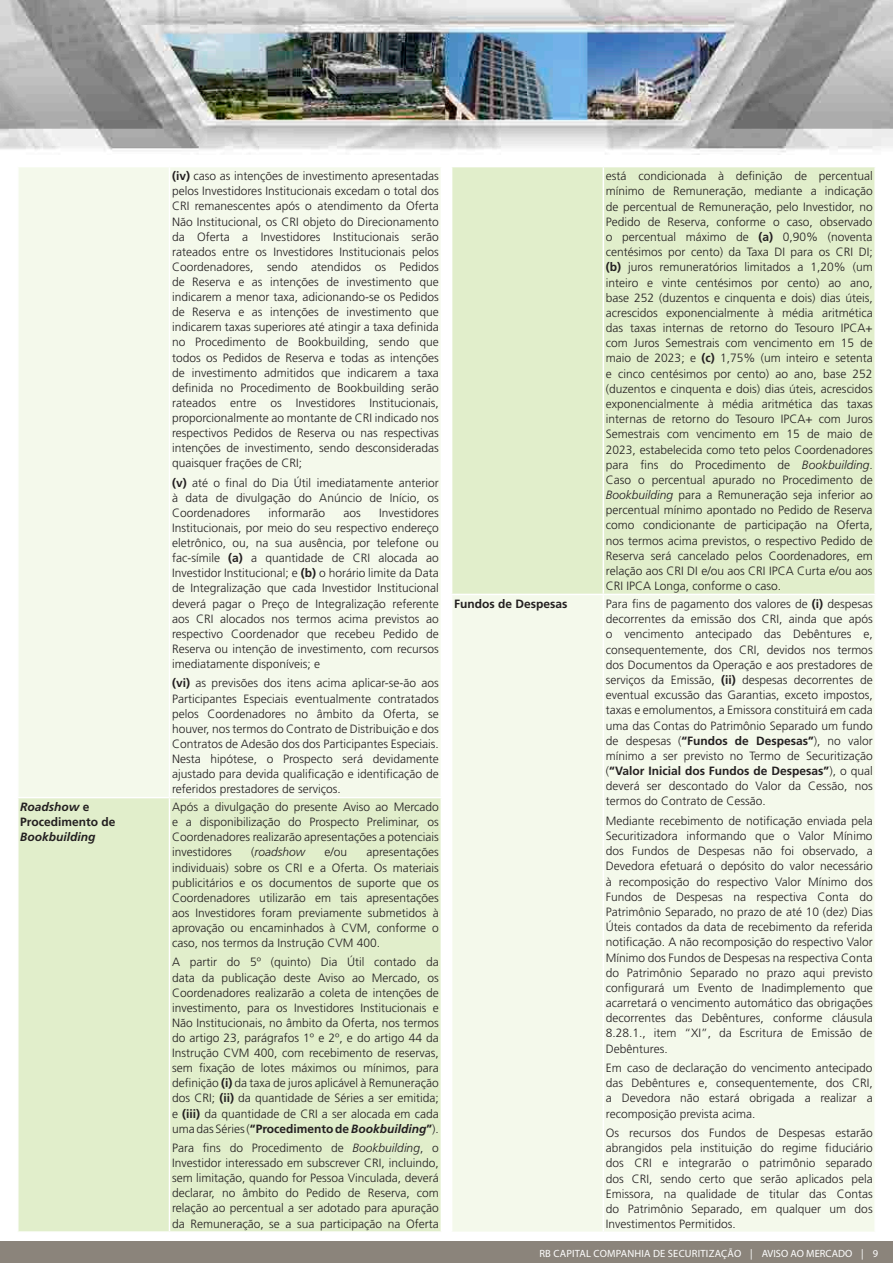
<style>
.page{position:relative;width:893px;height:1263px;background:#fff}
.page>*{position:absolute;margin:0;border:0;box-sizing:border-box;transform-origin:0 0}
.t1{font:300 12px/15.1px "Frutiger";color:#231f20;text-align:justify}
.t2{font:700 12px/15.1px "Frutiger";color:#231f20}
.t3{font:italic 700 12px "Frutiger";color:#231f20}
.t4{font:italic 300 12px "Frutiger";color:#231f20}
.t5{font:10.5px "Myriad Pro";letter-spacing:.02em;color:#fff}
.s1{font-style:italic}
.s2{font-weight:700}
.s3{font-style:normal}
.s4{font-weight:700;font-style:italic}
</style>
<div class="page">
<img style="left:0;top:0;width:893px;height:155px">
<div style="left:19px;top:167px;width:422px;height:630px;background:#f4f9eb"></div>
<div style="left:19px;top:798px;width:422px;height:433px;background:#e1eecb"></div>
<hr style="left:169px;top:167px;width:1px;height:630px;background:#fff">
<hr style="left:169px;top:798px;width:1px;height:433px;background:#fff">
<div style="left:452px;top:167px;width:422px;height:427px;background:#e1eecb"></div>
<div style="left:452px;top:595px;width:422px;height:636px;background:#f4f9eb"></div>
<hr style="left:603px;top:167px;width:1px;height:427px;background:#fff">
<hr style="left:603px;top:595px;width:1px;height:636px;background:#fff">
<div style="left:0;top:1241px;width:893px;height:22px;background:#8b847b"></div>
<p class="t2" style="left:20px;top:799px;width:97px"><span class="s1">Roadshow</span> e<br>Procedimento de</p>
<p class="t3" style="left:20px;top:830px;width:77px">Bookbuilding</p>
<p class="t1" style="left:172px;top:168px;width:268px"><span class="s2">(iv)</span> caso as intenções de investimento apresentadas pelos Investidores Institucionais excedam o total dos CRI remanescentes após o atendimento da Oferta Não Institucional, os CRI objeto do Direcionamento da Oferta a Investidores Institucionais serão rateados entre os Investidores Institucionais pelos Coordenadores, sendo atendidos os Pedidos de Reserva e as intenções de investimento que indicarem a menor taxa, adicionando-se os Pedidos de Reserva e as intenções de investimento que indicarem taxas superiores até atingir a taxa definida no Procedimento de Bookbuilding, sendo que todos os Pedidos de Reserva e todas as intenções de investimento admitidos que indicarem a taxa definida no Procedimento de Bookbuilding serão rateados entre os Investidores Institucionais, proporcionalmente ao montante de CRI indicado nos respectivos Pedidos de Reserva ou nas respectivas intenções de investimento, sendo desconsideradas quaisquer frações de CRI;</p>
<p class="t1" style="left:172px;top:475px;width:268px"><span class="s2">(v)</span> até o final do Dia Útil imediatamente anterior à data de divulgação do Anúncio de Início, os Coordenadores</p>
<p class="t1" style="left:269px;top:505px;width:58px">informarão</p>
<p class="t1" style="left:343px;top:505px;width:19px">aos</p>
<p class="t1" style="left:172px;top:505px;width:268px;text-indent:207px">Investidores Institucionais, por meio do seu respectivo endereço eletrônico, ou, na sua ausência, por telefone ou fac-símile <span class="s2">(a)</span> a quantidade de CRI alocada ao Investidor Institucional; e <span class="s2">(b)</span> o horário limite da Data de Integralização que cada Investidor Institucional deverá pagar o Preço de Integralização referente aos CRI alocados nos termos acima previstos ao respectivo Coordenador que recebeu Pedido de Reserva ou intenção de investimento, com recursos imediatamente disponíveis; e</p>
<p class="t1" style="left:172px;top:676px;width:268px"><span class="s2">(vi)</span> as previsões dos itens acima aplicar-se-ão aos Participantes Especiais eventualmente contratados pelos Coordenadores no âmbito da Oferta, se houver, nos termos do Contrato de Distribuição e dos Contratos de Adesão dos dos Participantes Especiais.<br>Nesta hipótese, o Prospecto será devidamente ajustado para devida qualificação e identificação de referidos prestadores de serviços.</p>
<p class="t1" style="left:172px;top:799px;width:268px">Após a divulgação do presente Aviso ao Mercado e a disponibilização do Prospecto Preliminar, os Coordenadores realizarão apresentações a potenciais investidores</p>
<p class="t4" style="left:251px;top:845px;width:56px"><span class="s3">(</span>roadshow</p>
<p class="t1" style="left:324px;top:845px;width:24px">e/ou</p>
<p class="t1" style="left:172px;top:845px;width:268px;text-indent:194px">apresentações individuais) sobre os CRI e a Oferta. Os materiais publicitários e os documentos de suporte que os Coordenadores utilizarão em tais apresentações aos Investidores foram previamente submetidos à aprovação ou encaminhados à CVM, conforme o caso, nos termos da Instrução CVM 400.</p>
<p class="t1" style="left:172px;top:955px;width:268px">A partir do 5º (quinto) Dia Útil contado da data da publicação deste Aviso ao Mercado, os Coordenadores realizarão a coleta de intenções de investimento, para os Investidores Institucionais e Não Institucionais, no âmbito da Oferta, nos termos do artigo 23, parágrafos 1º e 2º, e do artigo 44 da Instrução CVM 400, com recebimento de reservas, sem fixação de lotes máximos ou mínimos, para definição <span class="s2">(i)</span> da taxa de juros aplicável à Remuneração dos CRI; <span class="s2">(ii)</span> da quantidade de Séries a ser emitida; e <span class="s2">(iii)</span> da quantidade de CRI a ser alocada em cada uma das Séries (<span class="s2">“Procedimento de</span> <span class="s4">Bookbuilding</span><span class="s2">”</span>).</p>
<p class="t1" style="left:172px;top:1140px;width:268px">Para fins do Procedimento de <span class="s1">Bookbuilding</span>, o Investidor interessado em subscrever CRI, incluindo, sem limitação, quando for Pessoa Vinculada, deverá declarar, no âmbito do Pedido de Reserva, com relação ao percentual a ser adotado para apuração da Remuneração, se a sua participação na Oferta</p>
<p class="t1" style="left:606px;top:168px;width:268px">está condicionada à definição de percentual mínimo de Remuneração, mediante a indicação de percentual de Remuneração, pelo Investidor, no Pedido de Reserva, conforme o caso, observado o percentual máximo de <span class="s2">(a)</span> 0,90% (noventa centésimos por cento) da Taxa DI para os CRI DI; <span class="s2">(b)</span> juros remuneratórios limitados a 1,20% (um inteiro e vinte centésimos por cento) ao ano, base 252 (duzentos e cinquenta e dois) dias úteis, acrescidos exponencialmente à média aritmética das taxas internas de retorno do Tesouro IPCA+ com Juros Semestrais com vencimento em 15 de maio de 2023; e <span class="s2">(c)</span> 1,75% (um inteiro e setenta e cinco centésimos por cento) ao ano, base 252 (duzentos e cinquenta e dois) dias úteis, acrescidos exponencialmente à média aritmética das taxas internas de retorno do Tesouro IPCA+ com Juros Semestrais com vencimento em 15 de maio de 2023, estabelecida como teto pelos Coordenadores para fins do Procedimento de <span class="s1">Bookbuilding</span>.<br>Caso o percentual apurado no Procedimento de <span class="s1">Bookbuilding</span> para a Remuneração seja inferior ao percentual mínimo apontado no Pedido de Reserva como condicionante de participação na Oferta, nos termos acima previstos, o respectivo Pedido de Reserva será cancelado pelos Coordenadores, em relação aos CRI DI e/ou aos CRI IPCA Curta e/ou aos CRI IPCA Longa, conforme o caso.</p>
<p class="t2" style="left:454px;top:596px;width:115px">Fundos de Despesas</p>
<p class="t1" style="left:606px;top:596px;width:268px">Para fins de pagamento dos valores de <span class="s2">(i)</span> despesas decorrentes da emissão dos CRI, ainda que após o vencimento antecipado das Debêntures e, consequentemente, dos CRI, devidos nos termos dos Documentos da Operação e aos prestadores de serviços da Emissão, <span class="s2">(ii)</span> despesas decorrentes de eventual excussão das Garantias, exceto impostos, taxas e emolumentos, a Emissora constituirá em cada uma das Contas do Patrimônio Separado um fundo de despesas (<span class="s2">“Fundos de Despesas”</span>), no valor mínimo a ser previsto no Termo de Securitização (<span class="s2">“Valor Inicial dos Fundos de Despesas”</span>), o qual deverá ser descontado do Valor da Cessão, nos termos do Contrato de Cessão.</p>
<p class="t1" style="left:606px;top:813px;width:268px">Mediante recebimento de notificação enviada pela Securitizadora informando que o Valor Mínimo dos Fundos de Despesas não foi observado, a Devedora efetuará o depósito do valor necessário à recomposição do respectivo Valor Mínimo dos Fundos de Despesas na respectiva Conta do Patrimônio Separado, no prazo de até 10 (dez) Dias Úteis contados da data de recebimento da referida notificação. A não recomposição do respectivo Valor Mínimo dos Fundos de Despesas na respectiva Conta do Patrimônio Separado no prazo aqui previsto configurará um Evento de Inadimplemento que acarretará o vencimento automático das obrigações decorrentes das Debêntures, conforme cláusula 8.28.1., item “XI”, da Escritura de Emissão de Debêntures.</p>
<p class="t1" style="left:606px;top:1060px;width:268px">Em caso de declaração do vencimento antecipado das Debêntures e, consequentemente, dos CRI, a Devedora não estará obrigada a realizar a recomposição prevista acima.</p>
<p class="t1" style="left:606px;top:1125px;width:268px">Os recursos dos Fundos de Despesas estarão abrangidos pela instituição do regime fiduciário dos CRI e integrarão o patrimônio separado dos CRI, sendo certo que serão aplicados pela Emissora, na qualidade de titular das Contas do Patrimônio Separado, em qualquer um dos Investimentos Permitidos.</p>
<p class="t5" style="left:539px;top:1246px;width:340px">RB CAPITAL COMPANHIA DE SECURITIZAÇÃO | AVISO AO MERCADO | 9</p>
</div>
